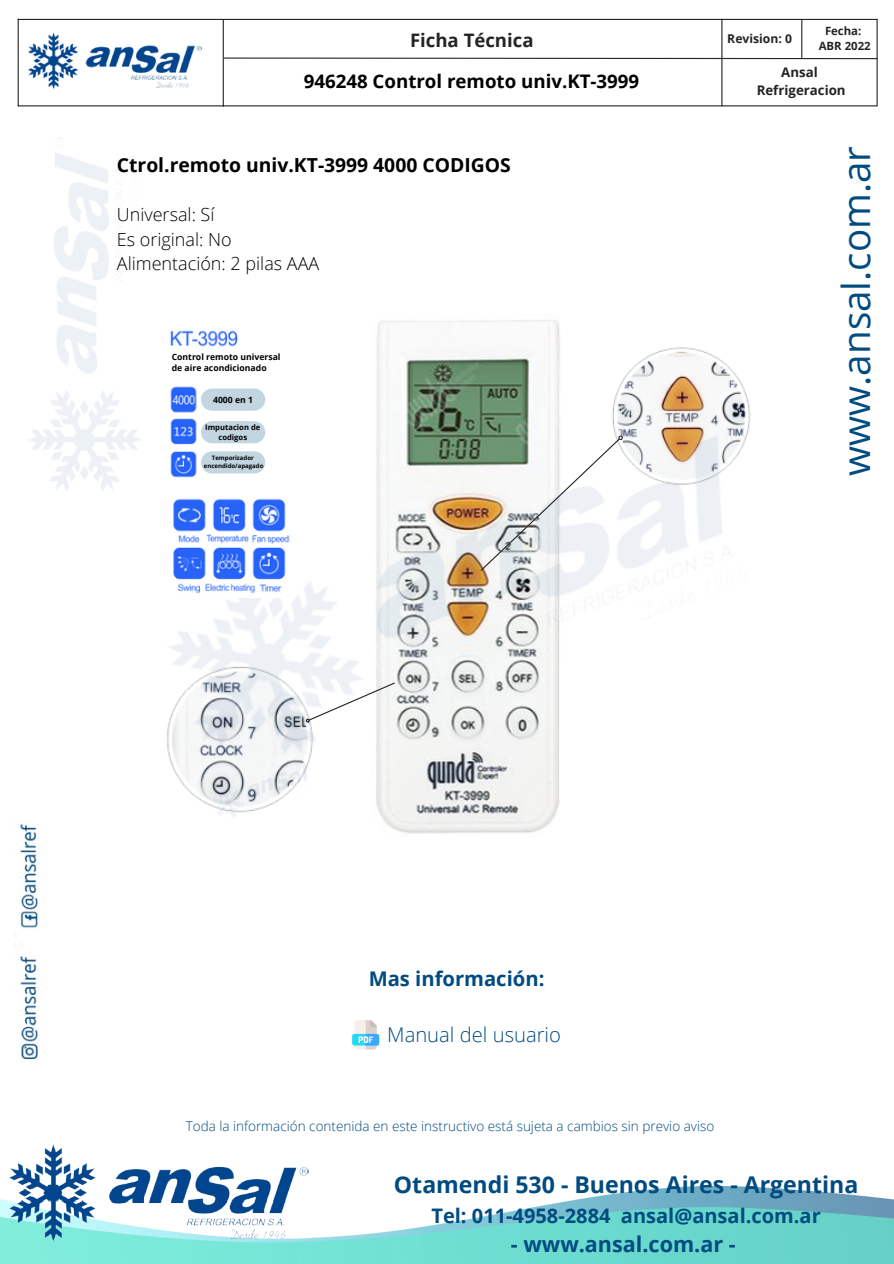
<style>
.page{position:relative;width:894px;height:1264px;background:#fff}
.page>*{position:absolute;margin:0;border:0;box-sizing:border-box;transform-origin:0 0}
.t1{font:38.55px "Open Sans";color:#004b80}
.t2{font:700 23.1px "Open Sans";color:#004b80}
.t3{font:700 21.6px "Open Sans";color:#004b80}
.t4{font:300 20.25px "Open Sans";color:#004b80}
.t5{font:700 20.25px "Open Sans";color:#004b80}
.t6{font:700 19.95px "Open Sans";color:#004b80}
.t7{font:700 19.35px "Open Sans";color:#000}
.t8{font:700 18.75px "Open Sans";color:#000}
.t9{font:700 18.6px "Open Sans";color:#242424}
.t10{font:300 18px "Open Sans";color:#000}
.t11{font:300 13.5px "Open Sans";color:#004b80}
.t12{font:700 13.2px "Open Sans";color:#242424}
.t13{font:700 12.15px "Open Sans";color:#242424}
.t14{font:700 11.4px "Open Sans";color:#242424}
.t15{font:700 8.7px "Open Sans";color:#000}
.t16{font:700 7.65px/10.2px "Open Sans";color:#000;text-align:center}
.t17{font:700 6px "Open Sans";color:#000}
</style>
<div class="page">
<img style="left:28px;top:32px;width:174px;height:58px">
<hr style="left:18px;top:19px;width:858px;height:1px;background:#242424">
<hr style="left:18px;top:105px;width:858px;height:1px;background:#242424">
<hr style="left:18px;top:19px;width:1px;height:87px;background:#242424">
<hr style="left:223px;top:20px;width:1px;height:86px;background:#242424">
<hr style="left:721px;top:19px;width:1px;height:87px;background:#242424">
<hr style="left:876px;top:19px;width:1px;height:87px;background:#242424">
<hr style="left:801px;top:20px;width:1px;height:37px;background:#242424">
<svg style="left:223px;top:57px;width:654px;height:3px"></svg>
<img style="left:217px;top:811px;width:33px;height:6px">
<img style="left:535px;top:1186px;width:358px;height:21px">
<img style="left:0;top:1207px;width:893px;height:56px">
<img style="left:0;top:1143px;width:326px;height:106px">
<img style="left:20px;top:824px;width:18px;height:236px">
<div style="left:352px;top:1033px;width:27px;height:12px;background:#27d8f6;border-radius:2px"></div>
<svg style="left:354px;top:1020px;width:25px;height:29px"></svg>
<img style="left:376px;top:320px;width:184px;height:514px">
<img style="left:641px;top:347px;width:81px;height:14px">
<img style="left:124px;top:361px;width:627px;height:450px">
<svg style="left:479px;top:433px;width:146px;height:139px"></svg>
<svg style="left:303px;top:681px;width:93px;height:44px"></svg>
<img style="left:165px;top:380px;width:32px;height:112px">
<img style="left:165px;top:495px;width:127px;height:103px">
<div style="left:201px;top:388px;width:64px;height:23px;background:#c2d5e0;border-radius:11px"></div>
<svg style="left:168px;top:361px;width:118px;height:15px"></svg>
<div style="left:201px;top:421px;width:64px;height:22px;background:#c2d5e0;border-radius:11px"></div>
<div style="left:201px;top:451px;width:64px;height:22px;background:#c2d5e0;border-radius:11px"></div>
<img style="left:170px;top:330px;width:68px;height:17px">
<p class="t9" style="left:410px;top:27px;width:125px">Ficha Técnica</p>
<p class="t8" style="left:304px;top:68px;width:337px">946248 Control remoto univ.KT-3999</p>
<p class="t7" style="left:117px;top:151px;width:395px">Ctrol.remoto univ.KT-3999 4000 CODIGOS</p>
<p class="t10" style="left:117px;top:202px;width:99px">Universal: Sí</p>
<p class="t10" style="left:117px;top:226px;width:116px">Es original: No</p>
<p class="t10" style="left:117px;top:251px;width:204px">Alimentación: 2 pilas AAA</p>
<p class="t15" style="left:172px;top:350px;width:110px">Control remoto universal</p>
<p class="t15" style="left:172px;top:362px;width:96px">de aire acondicionado</p>
<p class="t15" style="left:213px;top:393px;width:41px">4000 en 1</p>
<p class="t16" style="left:205px;top:422px;width:57px">Imputacion de codigos</p>
<p class="t17" style="left:212px;top:454px;width:43px">Temporizador</p>
<p class="t17" style="left:204px;top:462px;width:61px">encendido/apagado</p>
<p class="t13" style="left:727px;top:30px;width:66px">Revision: 0</p>
<p class="t14" style="left:824px;top:23px;width:38px">Fecha:</p>
<p class="t14" style="left:818px;top:38px;width:53px">ABR 2022</p>
<p class="t12" style="left:781px;top:63px;width:38px">Ansal</p>
<p class="t12" style="left:756px;top:81px;width:90px">Refrigeracion</p>
<p class="t1" style="left:828px;top:475px;width:331px;rotate:-90deg">www.ansal.com.ar</p>
<p class="t5" style="left:368px;top:964px;width:177px">Mas información:</p>
<p class="t4" style="left:387px;top:1020px;width:175px">Manual del usuario</p>
<p class="t11" style="left:186px;top:1117px;width:530px">Toda la información contenida en este instructivo está sujeta a cambios sin previo aviso</p>
<p class="t2" style="left:394px;top:1167px;width:466px">Otamendi 530 - Buenos Aires - Argentina</p>
<p class="t6" style="left:431px;top:1201px;width:391px">Tel: 011-4958-2884 ansal@ansal.com.ar</p>
<p class="t3" style="left:510px;top:1228px;width:226px">- www.ansal.com.ar -</p>
</div>
